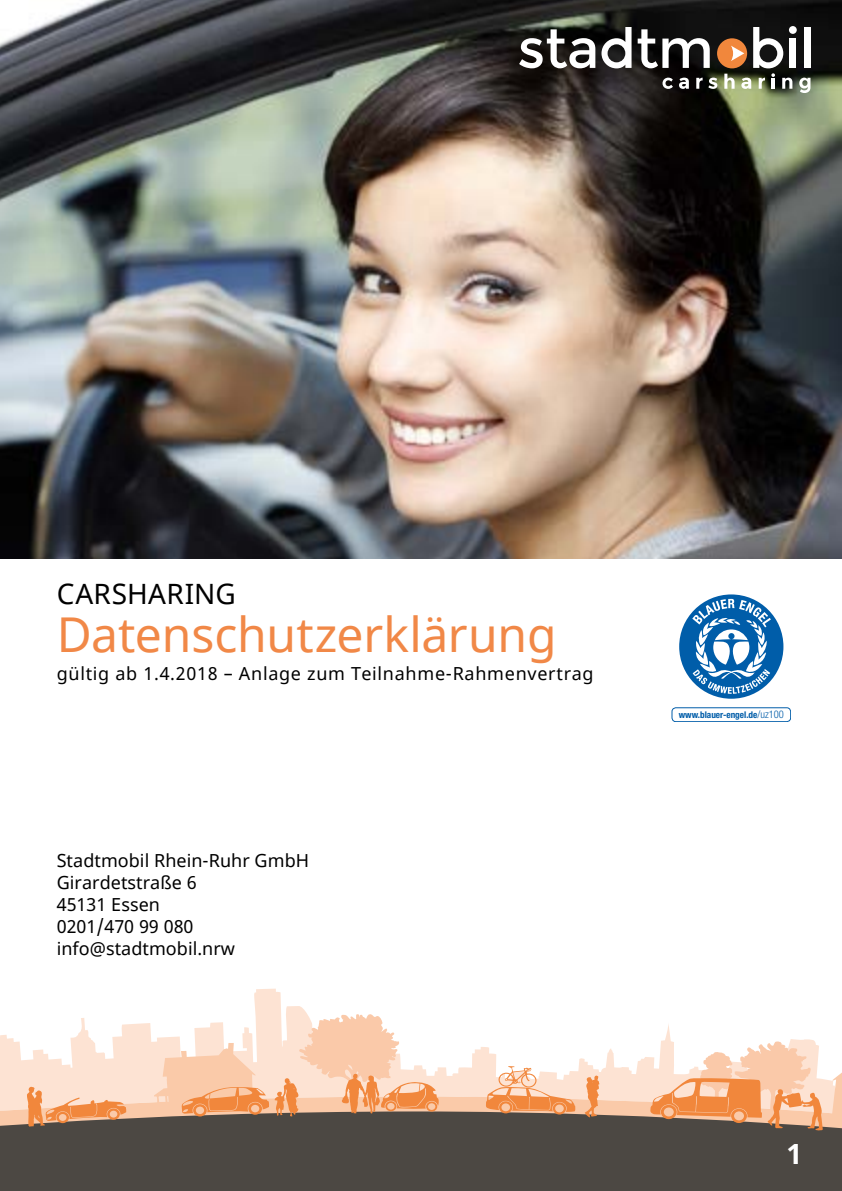
<style>
.page{position:relative;width:842px;height:1191px;background:#fff}
.page>*{position:absolute;margin:0;border:0;box-sizing:border-box;transform-origin:0 0}
.t1{font:48px "Noto Sans";color:#f18847}
.t2{font:28px "Noto Sans";letter-spacing:.015em;color:#000}
.t3{font:700 28px "Noto Sans";color:#fff}
.t4{font:18px/22px "Noto Sans";letter-spacing:.005em;color:#000}
.t5{font:18px "Noto Sans";letter-spacing:.04em;color:#000}
.t6{font:700 condensed 9.2px "Helvetica Neue";color:#005da9}
.s1{font-weight:300;font-size:10.4px}
</style>
<div class="page">
<svg style="left:0;top:988px;width:832px;height:108px"></svg>
<svg style="left:0;top:1096px;width:832px;height:15px;background:#fbd4ba"></svg>
<svg style="left:832px;top:1072px;width:10px;height:39px"></svg>
<div style="left:0;top:1111px;width:842px;height:80px;background:#4c4843"></div>
<svg style="left:486px;top:1066px;width:90px;height:48px;background:#f5c3a0"></svg>
<svg style="left:27px;top:1086px;width:99px;height:40px;background:#e4ad87"></svg>
<svg style="left:154px;top:1013px;width:285px;height:103px"></svg>
<svg style="left:650px;top:1040px;width:173px;height:90px"></svg>
<svg style="left:585px;top:1075px;width:14px;height:42px"></svg>
<img style="left:0;top:0;width:842px;height:558px">
<svg style="left:519px;top:29px;width:76px;height:39px"></svg>
<svg style="left:601px;top:27px;width:30px;height:41px"></svg>
<svg style="left:638px;top:26px;width:172px;height:67px"></svg>
<svg style="left:679px;top:594px;width:104px;height:104px"></svg>
<div style="left:672px;top:707px;width:119px;height:15px;border:1px solid #005da9;border-radius:4px"></div>
<h2 class="t2" style="left:57px;top:575px;width:181px">CARSHARING</h2>
<h1 class="t1" style="left:57px;top:602px;width:501px">Datenschutzerklärung</h1>
<p class="t5" style="left:57px;top:661px;width:538px">gültig ab 1.4.2018 – Anlage zum Teilnahme-Rahmenvertrag</p>
<p class="t4" style="left:57px;top:849px;width:254px">Stadtmobil Rhein-Ruhr GmbH<br>Girardetstraße 6<br>45131 Essen<br>0201/470 99 080 info@stadtmobil.nrw</p>
<p class="t6" style="left:679px;top:709px;width:107px">www.blauer-engel.de<span class="s1">/uz100</span></p>
<h2 class="t3" style="left:787px;top:1134px;width:17px">1</h2>
</div>
